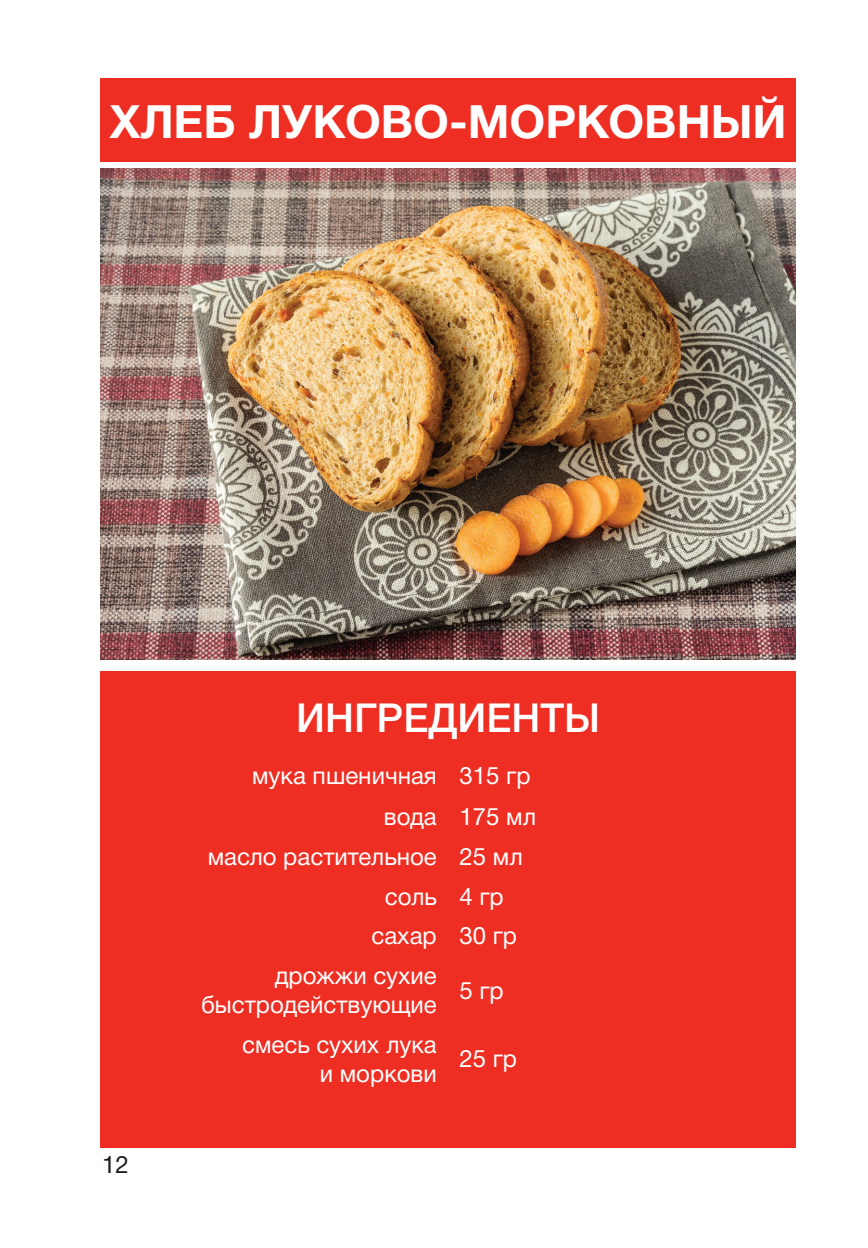
<style>
.page{position:relative;width:868px;height:1248px;background:#fff}
.page>*{position:absolute;margin:0;border:0;box-sizing:border-box;transform-origin:0 0}
.t1{font:700 46px "Helvetica Neue Cyr";color:#fff}
.t2{font:500 40px "Helvetica Neue Cyr";color:#fff}
.t3{font:24px/28.8px "Helvetica Neue Cyr";color:#fff;text-align:right}
.t4{font:24px "Helvetica Neue Cyr";color:#231f20}
</style>
<div class="page">
<img style="left:100px;top:169px;width:695px;height:491px">
<div style="left:100px;top:78px;width:695px;height:83px;background:#ee2e22"></div>
<div style="left:100px;top:671px;width:695px;height:476px;background:#ee2e22"></div>
<p class="t1" style="left:110px;top:96px;width:678px">ХЛЕБ ЛУКОВО-МОРКОВНЫЙ</p>
<p class="t4" style="left:102px;top:1151px;width:28px">12</p>
<p class="t2" style="left:296px;top:696px;width:305px">ИНГРЕДИЕНТЫ</p>
<p class="t3" style="left:252px;top:761px;width:186px">мука пшеничная</p>
<p class="t3" style="left:459px;top:761px;width:73px">315 гр</p>
<p class="t3" style="left:384px;top:802px;width:54px">вода</p>
<p class="t3" style="left:459px;top:802px;width:78px">175 мл</p>
<p class="t3" style="left:208px;top:842px;width:230px">масло растительное</p>
<p class="t3" style="left:459px;top:842px;width:65px">25 мл</p>
<p class="t3" style="left:385px;top:881px;width:53px">соль</p>
<p class="t3" style="left:459px;top:881px;width:46px">4 гр</p>
<p class="t3" style="left:371px;top:921px;width:67px">сахар</p>
<p class="t3" style="left:459px;top:921px;width:59px">30 гр</p>
<p class="t3" style="left:201px;top:961px;width:237px">дрожжи сухие быстродействующие</p>
<p class="t3" style="left:459px;top:976px;width:46px">5 гр</p>
<p class="t3" style="left:242px;top:1030px;width:196px">смесь сухих лука</p>
<p class="t3" style="left:320px;top:1059px;width:118px">и моркови</p>
<p class="t3" style="left:459px;top:1044px;width:59px">25 гр</p>
</div>
